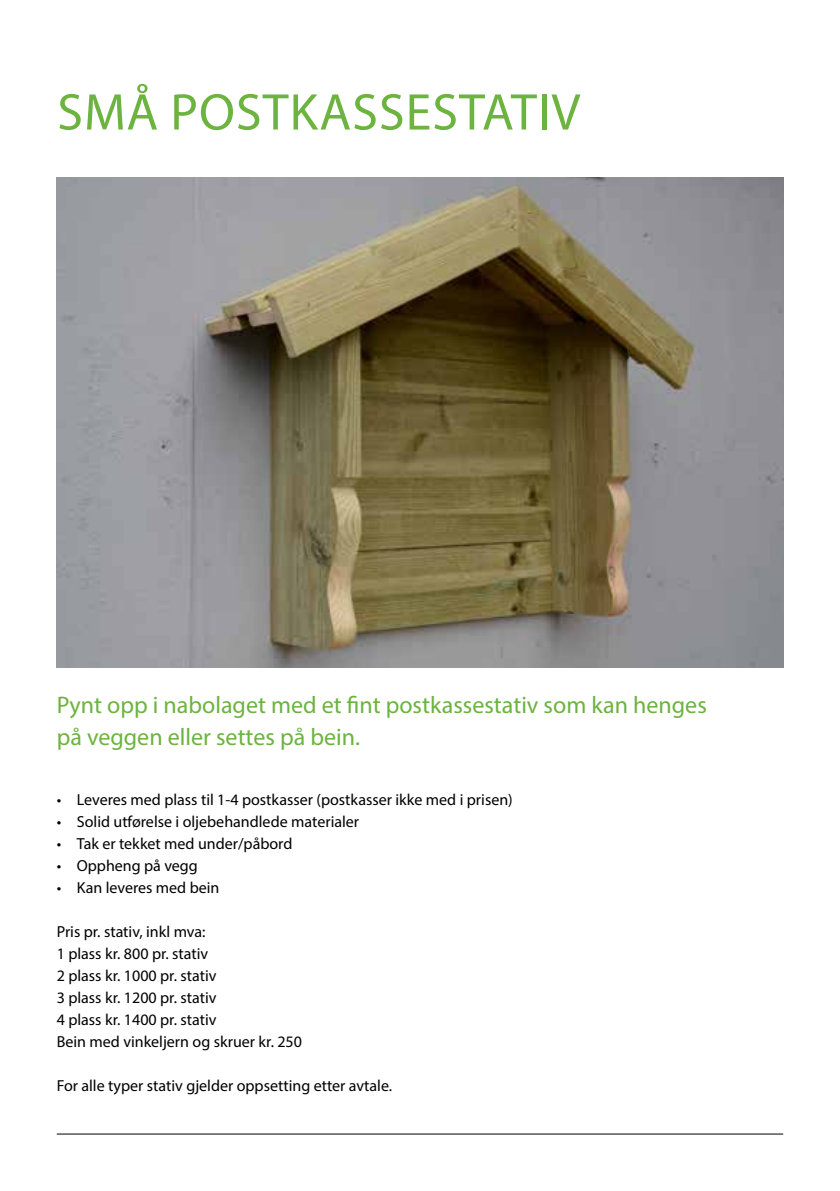
<style>
.page{position:relative;width:840px;height:1191px;background:#fff}
.page>*{position:absolute;margin:0;border:0;box-sizing:border-box;transform-origin:0 0}
.t1{font:52px "Myriad Pro";letter-spacing:.02em;color:#6cb33f}
.t2{font:24px/32px "Myriad Pro";color:#6cb33f}
.t3{font:16px/22px "Myriad Pro";color:#000}
</style>
<div class="page">
<hr style="left:57px;top:1133px;width:725px;height:1px;background:#000">
<img style="left:57px;top:177px;width:725px;height:491px">
<h1 class="t1" style="left:57px;top:80px;width:524px">Små postkass estativ</h1>
<h2 class="t2" style="left:57px;top:688px;width:651px">Pynt opp i nabolaget med et fint postkassestativ som kan henges på veggen eller settes på bein.</h2>
<p class="t3" style="left:57px;top:788px;width:457px">• Leveres med plass til 1-4 postkasser (postkasser ikke med i prisen)</p>
<p class="t3" style="left:57px;top:810px;width:304px">• Solid utførelse i oljebehandlede materialer</p>
<p class="t3" style="left:57px;top:832px;width:237px">• Tak er tekket med under/påbord</p>
<p class="t3" style="left:57px;top:854px;width:142px">• Oppheng på vegg</p>
<p class="t3" style="left:57px;top:876px;width:164px">• Kan leveres med bein</p>
<p class="t3" style="left:57px;top:920px;width:247px">Pris pr. stativ, inkl mva:<br>1 plass kr. 800 pr. stativ<br>2 plass kr. 1000 pr. stativ<br>3 plass kr. 1200 pr. stativ<br>4 plass kr. 1400 pr. stativ<br>Bein med vinkeljern og skruer kr. 250</p>
<p class="t3" style="left:57px;top:1074px;width:337px">For alle typer stativ gjelder oppsetting etter avtale.</p>
</div>
